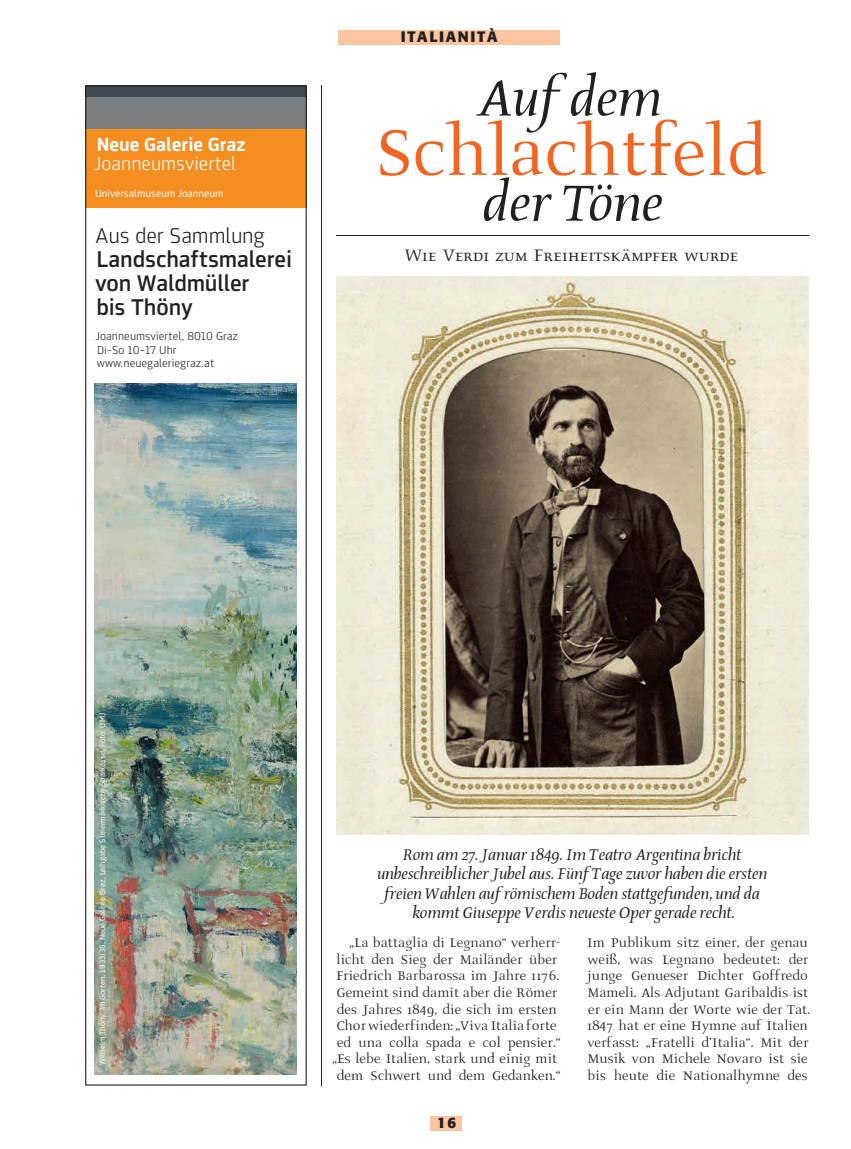
<style>
.page{position:relative;width:851px;height:1149px;background:#fff}
.page>*{position:absolute;margin:0;border:0;box-sizing:border-box;transform-origin:0 0}
.t1{font:81.3px "Styriarte Text";color:#f36421}
.t2{font:italic 64.35px "Styriarte Text";color:#231f20}
.t3{font:500 24px/24px "Tram Joanneum";letter-spacing:-.01em;color:#231f20}
.t4{font:300 22.5px "Tram Joanneum";letter-spacing:-.01em;color:#231f20}
.t5{font:21px "Styriarte Text Small Caps";color:#231f20}
.t6{font:300 19.95px "Tram Joanneum";color:#fff}
.t7{font:700 19.95px "Tram Joanneum";color:#fff}
.t8{font:italic 19.5px/19.5px "Styriarte Text";color:#231f20;text-align:center}
.t9{font:15.75px/16.5px "Styriarte Text";letter-spacing:.01em;color:#231f20;text-align:right}
.t10{font:700 15px "Styriarte Formata";letter-spacing:.115em;color:#231f20}
.t11{font:300 12px/13.5px "Tram Joanneum";color:#231f20}
.t12{font:10.95px "Tram Joanneum";color:#fff}
.t13{font:8.25px "Tram Joanneum";color:#fff}
.s1{font-style:italic}
</style>
<div class="page">
<div style="left:430px;top:1115px;width:32px;height:15px;background:#fbc5a1"></div>
<div style="left:338px;top:30px;width:221px;height:15px;background:#fbc5a1"></div>
<hr style="left:321px;top:85px;width:1px;height:1000px;background:#231f20">
<img style="left:336px;top:276px;width:472px;height:557px">
<img style="left:94px;top:383px;width:202px;height:691px">
<div style="left:85px;top:128px;width:221px;height:79px;background:#f58e21"></div>
<div style="left:85px;top:97px;width:221px;height:31px;background:#7c7f82"></div>
<div style="left:85px;top:86px;width:221px;height:11px;background:#404a50"></div>
<div style="left:85px;top:85px;width:222px;height:1000px;border:1px solid #231f20"></div>
<hr style="left:336px;top:235px;width:472px;height:1px;background:#231f20">
<p class="t7" style="left:97px;top:132px;width:150px">Neue Galerie Graz</p>
<p class="t6" style="left:94px;top:152px;width:144px">Joanneumsviertel</p>
<p class="t12" style="left:95px;top:187px;width:130px">Universalmuseum Joanneum</p>
<h3 class="t4" style="left:96px;top:222px;width:171px">Aus der Sammlung</h3>
<h3 class="t3" style="left:95px;top:247px;width:198px">Landschaftsmalerei von Waldmüller<br>bis Thöny</h3>
<p class="t11" style="left:96px;top:329px;width:144px">Joanneumsviertel, 8010 Graz<br>Di–So 10–17 Uhr www.neuegaleriegraz.at</p>
<p class="t10" style="left:400px;top:27px;width:98px">ITALIANITÀ</p>
<h2 class="t2" style="left:475px;top:53px;width:188px">Auf dem</h2>
<h1 class="t1" style="left:373px;top:118px;width:396px">Schlachtfeld</h1>
<h2 class="t2" style="left:482px;top:158px;width:181px">der Töne</h2>
<h3 class="t5" style="left:404px;top:246px;width:335px">Wie Verdi zum Freiheitskämpfer wurde</h3>
<p class="t13" style="left:97px;top:1064px;width:353px;rotate:-90deg">Wilhelm Thöny, <span class="s1">Im Garten</span>, 1933/36, Neue Galerie Graz, Leihgabe Steiermärkische Sparkasse, Foto: UMJ</p>
<p class="t8" style="left:377px;top:842px;width:391px">Rom am 27. Januar 1849. Im Teatro Argentina bricht unbeschreiblicher Jubel aus. Fünf Tage zuvor haben die ersten freien Wahlen auf römischem Boden stattgefunden, und da kommt Giuseppe Verdis neueste Oper gerade recht.</p>
<p class="t9" style="left:332px;top:935px;width:230px">„La battaglia di Legnano“ verherr&shy;licht den Sieg der Mailänder über Friedrich Barbarossa im Jahre 1176.<br>Gemeint sind damit aber die Römer des Jahres 1849, die sich im ersten Chor wiederfinden: „Viva Italia forte ed una colla spada e col pensier.“ „Es lebe Italien, stark und einig mit dem Schwert und dem Gedanken.“</p>
<p class="t10" style="left:437px;top:1112px;width:20px">16</p>
<p class="t9" style="left:586px;top:935px;width:225px;text-align:left">Im Publikum sitz einer, der genau weiß, was Legnano bedeutet: der junge Genueser Dichter Goffredo Mameli. Als Adjutant Garibaldis ist er ein Mann der Worte wie der Tat.<br>1847 hat er eine Hymne auf Italien verfasst: „Fratelli d’Italia“. Mit der Musik von Michele Novaro ist sie bis heute die Nationalhymne des</p>
</div>
